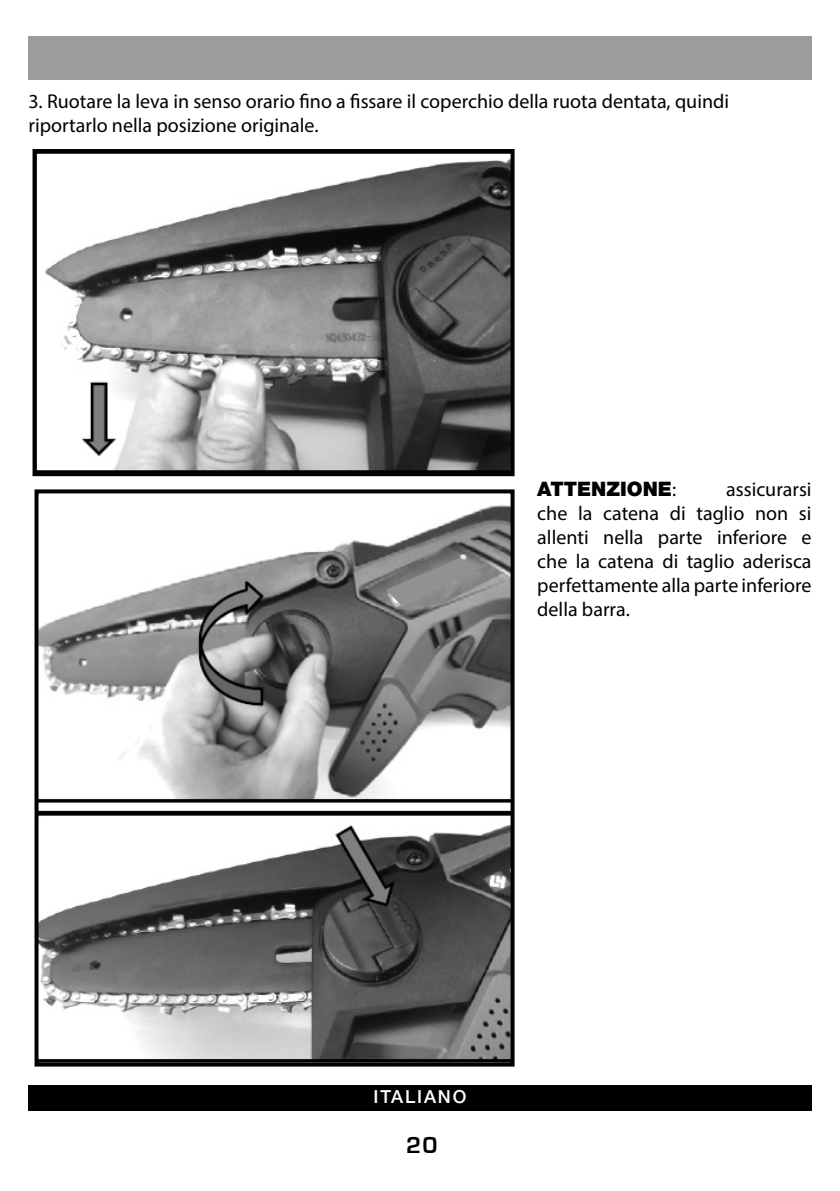
<style>
.page{position:relative;width:840px;height:1191px;background:#fff}
.page>*{position:absolute;margin:0;border:0;box-sizing:border-box;transform-origin:0 0}
.t1{font:700 24px "Eurostile";color:#000}
.t2{font:20px/24px "Myriad Pro";color:#000}
.t3{font:900 20px "Helvetica Neue LT Pro";color:#000}
.t4{font:500 18px "Helvetica Neue LT Pro";letter-spacing:.1em;color:#fff}
.s1{font-family:"Myriad Pro";font-weight:400}
</style>
<div class="page">
<div style="left:28px;top:1085px;width:783px;height:25px;background:#000"></div>
<div style="left:28px;top:36px;width:783px;height:43px;background:#9c9c9c"></div>
<img style="left:37px;top:159px;width:472px;height:312px">
<div style="left:32px;top:149px;width:482px;height:327px;border:4px solid #000"></div>
<img style="left:39px;top:505px;width:470px;height:556px">
<div style="left:34px;top:489px;width:480px;height:577px;border:4px solid #000"></div>
<svg style="left:386px;top:558px;width:96px;height:49px;background:#8a8a8a"></svg>
<p class="t2" style="left:28px;top:89px;width:701px">3. Ruotare la leva in senso orario fino a fissare il coperchio della ruota dentata, quindi riportarlo nella posizione originale.</p>
<p class="t3" style="left:537px;top:477px;width:140px">ATTENZIONE<span class="s1">:</span></p>
<p class="t2" style="left:537px;top:477px;width:276px;text-align:justify;text-indent:189px">assicurarsi che la catena di taglio non si allenti nella parte inferiore e che la catena di taglio aderisca perfettamente alla parte inferiore della barra.</p>
<p class="t4" style="left:373px;top:1085px;width:94px">ITALIANO</p>
<p class="t1" style="left:406px;top:1132px;width:33px">20</p>
</div>
